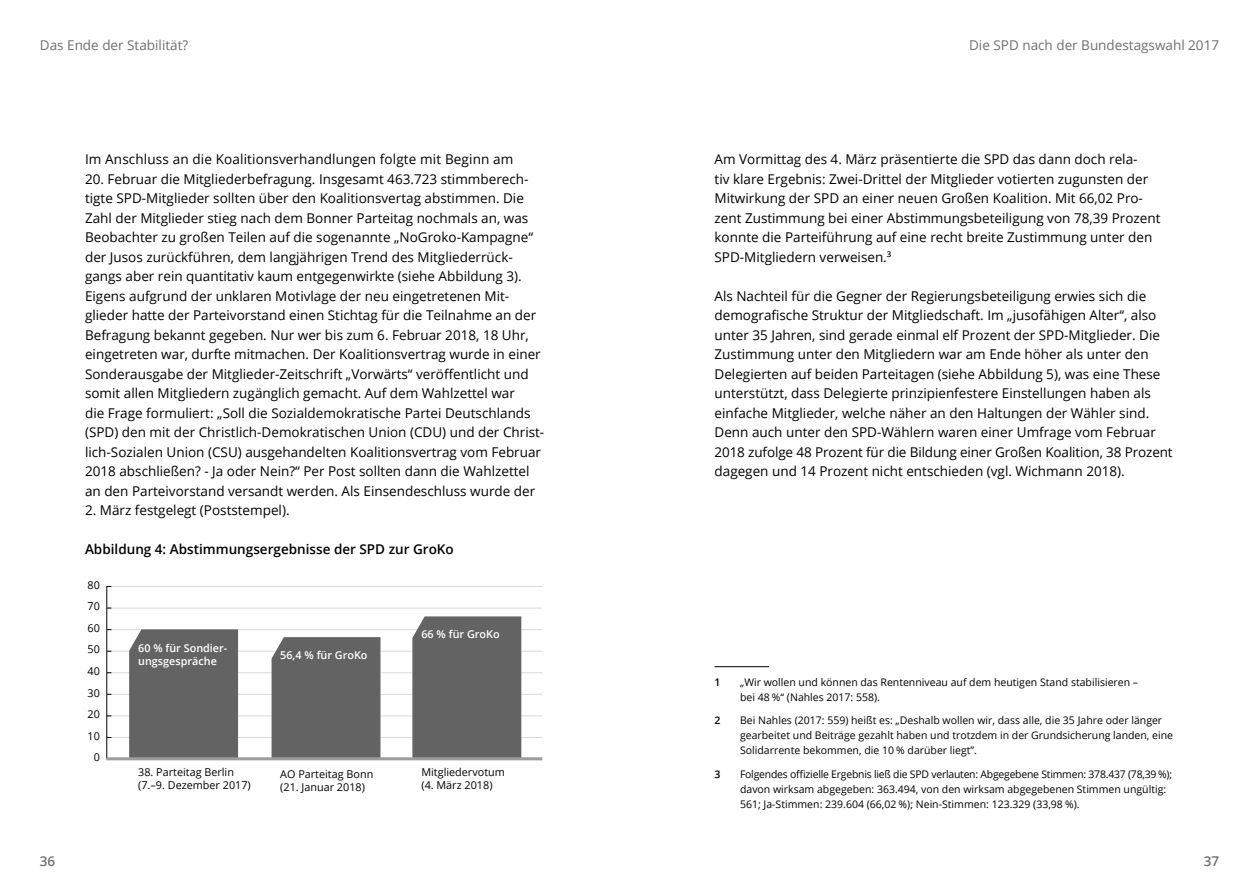
<style>
.page{position:relative;width:1259px;height:893px;background:#fff}
.page>*{position:absolute;margin:0;border:0;box-sizing:border-box;transform-origin:0 0}
.t1{font:13.5px/19.5px "Open Sans";color:#000}
.t2{font:13.5px "Open Sans";color:#706f6f}
.t3{font:600 13.5px "Open Sans";color:#000}
.t4{font:600 13.5px "Open Sans";color:#706f6f}
.t5{font:10.8px/13px "Open Sans";color:#000}
.t6{font:600 10.8px/13px "Open Sans";color:#fff}
.t7{font:10.5px/15px "Open Sans";color:#000}
.t8{font:600 10.5px "Open Sans";color:#000}
</style>
<div class="page">
<hr style="left:107px;top:608px;width:435px;height:1px;background:#dadada">
<hr style="left:107px;top:586px;width:435px;height:1px;background:#dadada">
<hr style="left:107px;top:737px;width:435px;height:1px;background:#dadada">
<hr style="left:107px;top:715px;width:435px;height:1px;background:#dadada">
<hr style="left:107px;top:694px;width:435px;height:1px;background:#dadada">
<hr style="left:107px;top:672px;width:435px;height:1px;background:#dadada">
<hr style="left:107px;top:651px;width:435px;height:1px;background:#dadada">
<hr style="left:107px;top:629px;width:435px;height:1px;background:#dadada">
<svg style="left:106px;top:586px;width:6px;height:171px"></svg>
<div style="left:129px;top:629px;width:109px;height:128px;background:#646363"></div>
<div style="left:412px;top:616px;width:109px;height:141px;background:#646363"></div>
<div style="left:271px;top:637px;width:109px;height:120px;background:#646363"></div>
<hr style="left:106px;top:757px;width:436px;height:3px;background:#9d9d9c">
<hr style="left:714px;top:666px;width:55px;height:1px;background:#000">
<p class="t2" style="left:40px;top:36px;width:150px">Das Ende der Stabilität?</p>
<p class="t2" style="left:969px;top:36px;width:251px">Die SPD nach der Bundestagswahl 2017</p>
<p class="t1" style="left:85px;top:149px;width:430px">Im Anschluss an die Koalitionsverhandlungen folgte mit Beginn am</p>
<p class="t1" style="left:85px;top:169px;width:461px">20. Februar die Mitgliederbefragung. Insgesamt 463.723 stimmberech&shy;tigte SPD-Mitglieder sollten über den Koalitionsvertag abstimmen. Die Zahl der Mitglieder stieg nach dem Bonner Parteitag nochmals an, was Beobachter zu großen Teilen auf die sogenannte „NoGroko-Kampagne“ der Jusos zurückführen, dem langjährigen Trend des Mitgliederrück&shy;gangs aber rein quantitativ kaum entgegenwirkte (siehe Abbildung 3).<br>Eigens aufgrund der unklaren Motivlage der neu eingetretenen Mit&shy;glieder hatte der Parteivorstand einen Stichtag für die Teilnahme an der Befragung bekannt gegeben. Nur wer bis zum 6. Februar 2018, 18 Uhr, eingetreten war, durfte mitmachen. Der Koalitionsvertrag wurde in einer Sonderausgabe der Mitglieder-Zeitschrift „Vorwärts“ veröffentlicht und somit allen Mitgliedern zugänglich gemacht. Auf dem Wahlzettel war<br>die Frage formuliert: „Soll die Sozialdemokratische Partei Deutschlands (SPD) den mit der Christlich-Demokratischen Union (CDU) und der Christ&shy;lich-Sozialen Union (CSU) ausgehandelten Koalitionsvertrag vom Februar 2018 abschließen? - Ja oder Nein?“ Per Post sollten dann die Wahlzettel an den Parteivorstand versandt werden. Als Einsendeschluss wurde der</p>
<p class="t1" style="left:85px;top:500px;width:206px">2. März festgelegt (Poststempel).</p>
<p class="t3" style="left:85px;top:540px;width:370px">Abbildung 4: Abstimmungsergebnisse der SPD zur GroKo</p>
<p class="t5" style="left:88px;top:578px;width:14px">80</p>
<p class="t5" style="left:88px;top:599px;width:14px">70</p>
<p class="t5" style="left:88px;top:621px;width:14px">60</p>
<p class="t5" style="left:88px;top:643px;width:14px">50</p>
<p class="t5" style="left:88px;top:664px;width:14px">40</p>
<p class="t5" style="left:88px;top:686px;width:14px">30</p>
<p class="t5" style="left:88px;top:707px;width:14px">20</p>
<p class="t5" style="left:88px;top:729px;width:14px">10</p>
<p class="t5" style="left:94px;top:751px;width:8px">0</p>
<p class="t6" style="left:138px;top:641px;width:91px">60 % für Sondier&shy;ungsgespräche</p>
<p class="t6" style="left:280px;top:649px;width:89px">56,4 % für GroKo</p>
<p class="t6" style="left:421px;top:628px;width:80px">66 % für GroKo</p>
<p class="t5" style="left:138px;top:765px;width:114px">38. Parteitag Berlin (7.–9. Dezember 2017)</p>
<p class="t5" style="left:280px;top:767px;width:95px">AO Parteitag Bonn (21. Januar 2018)</p>
<p class="t5" style="left:421px;top:765px;width:85px">Mitgliedervotum (4. März 2018)</p>
<p class="t1" style="left:714px;top:149px;width:447px">Am Vormittag des 4. März präsentierte die SPD das dann doch rela-<br>tiv klare Ergebnis: Zwei-Drittel der Mitglieder votierten zugunsten der Mitwirkung der SPD an einer neuen Großen Koalition. Mit 66,02 Pro&shy;zent Zustimmung bei einer Abstimmungsbeteiligung von 78,39 Prozent konnte die Parteiführung auf eine recht breite Zustimmung unter den SPD-Mitgliedern verweisen.<sup>3</sup></p>
<p class="t1" style="left:714px;top:286px;width:460px">Als Nachteil für die Gegner der Regierungsbeteiligung erwies sich die demografische Struktur der Mitgliedschaft. Im „jusofähigen Alter“, also unter 35 Jahren, sind gerade einmal elf Prozent der SPD-Mitglieder. Die Zustimmung unter den Mitgliedern war am Ende höher als unter den Delegierten auf beiden Parteitagen (siehe Abbildung 5), was eine These unterstützt, dass Delegierte prinzipienfestere Einstellungen haben als einfache Mitglieder, welche näher an den Haltungen der Wähler sind.<br>Denn auch unter den SPD-Wählern waren einer Umfrage vom Februar 2018 zufolge 48 Prozent für die Bildung einer Großen Koalition, 38 Prozent dagegen und 14 Prozent nicht entschieden (vgl. Wichmann 2018).</p>
<p class="t8" style="left:714px;top:675px;width:7px">1</p>
<p class="t7" style="left:740px;top:674px;width:399px">„Wir wollen und können das Rentenniveau auf dem heutigen Stand stabilisieren – bei 48 %“ (Nahles 2017: 558).</p>
<p class="t8" style="left:714px;top:713px;width:7px">2</p>
<p class="t7" style="left:740px;top:713px;width:434px">Bei Nahles (2017: 559) heißt es: „Deshalb wollen wir, dass alle, die 35 Jahre oder länger gearbeitet und Beiträge gezahlt haben und trotzdem in der Grundsicherung landen, eine<br>Solidarrente bekommen, die 10 % darüber liegt”.</p>
<p class="t8" style="left:714px;top:767px;width:7px">3</p>
<p class="t7" style="left:740px;top:766px;width:433px">Folgendes offizielle Ergebnis ließ die SPD verlauten: Abgegebene Stimmen: 378.437 (78,39 %); davon wirksam abgegeben: 363.494, von den wirksam abgegebenen Stimmen ungültig:<br>561; Ja-Stimmen: 239.604 (66,02 %); Nein-Stimmen: 123.329 (33,98 %).</p>
<p class="t4" style="left:40px;top:852px;width:17px">36</p>
<p class="t4" style="left:1203px;top:852px;width:17px">37</p>
</div>
